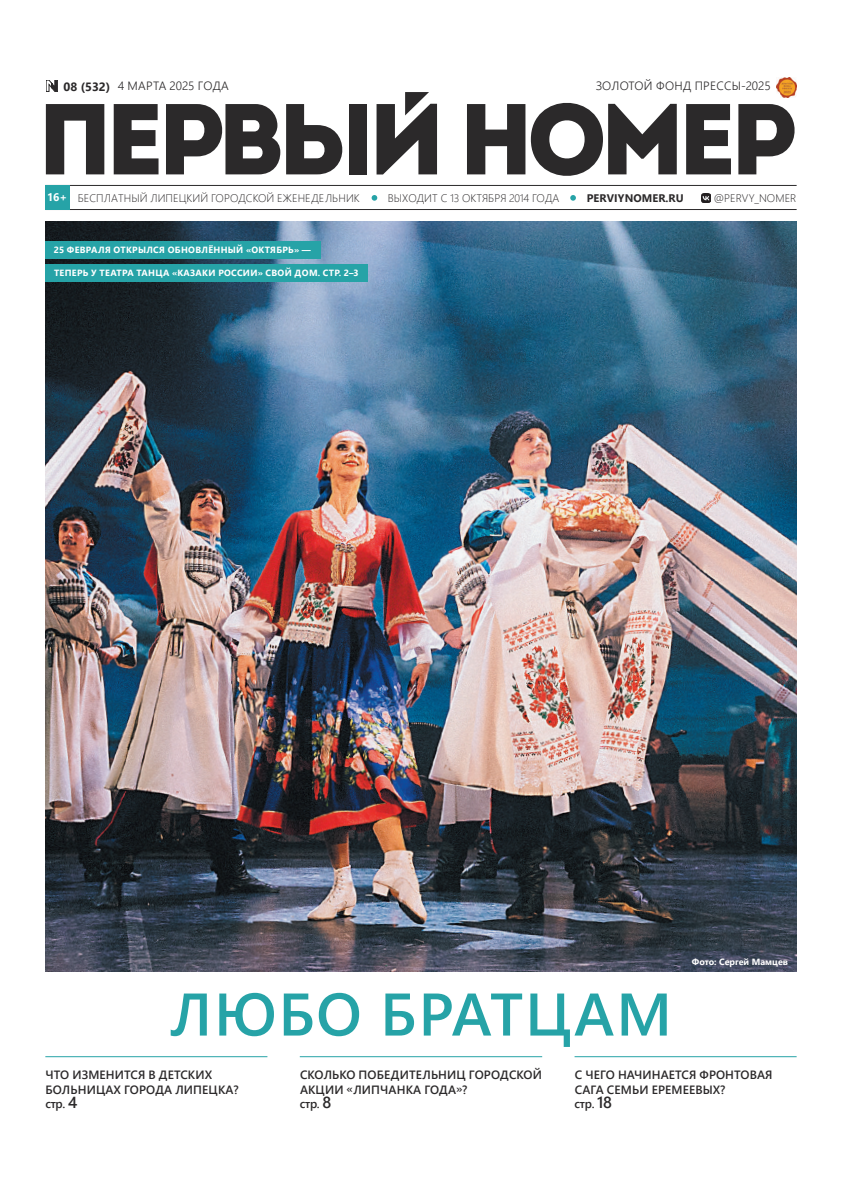
<style>
.page{position:relative;width:842px;height:1191px;background:#fff}
.page>*{position:absolute;margin:0;border:0;box-sizing:border-box;transform-origin:0 0}
.t1{font:600 60px "Segoe UI";letter-spacing:.035em;color:#26a3a7}
.t2{font:600 12px/14.2px "Segoe UI";letter-spacing:.01em;color:#2b292a}
.t3{font:300 12px "Segoe UI";letter-spacing:.02em;color:#2b292a}
.t4{font:300 11px "Segoe UI";letter-spacing:.01em;color:#2b292a}
.t5{font:700 11px "Segoe UI";letter-spacing:.01em;color:#2b292a}
.t6{font:700 11px "Segoe UI";color:#fff}
.t7{font:700 9px "Segoe UI";letter-spacing:.035em;color:#fff}
.t8{font:700 9px "Segoe UI";color:#fff}
.s1{font-weight:700}
.s2{font-size:16px}
</style>
<div class="page">
<img style="left:45px;top:221px;width:752px;height:750px">
<svg style="left:46px;top:80px;width:12px;height:12px"></svg>
<svg style="left:372px;top:195px;width:5px;height:6px"></svg>
<svg style="left:570px;top:195px;width:6px;height:6px"></svg>
<hr style="left:45px;top:185px;width:752px;height:1px;background:#2b292a">
<svg style="left:702px;top:193px;width:9px;height:9px"></svg>
<div style="left:45px;top:242px;width:276px;height:17px;background:#26a3a7"></div>
<div style="left:45px;top:265px;width:322px;height:17px;background:#26a3a7"></div>
<hr style="left:45px;top:209px;width:752px;height:1px;background:#2b292a">
<div style="left:45px;top:185px;width:25px;height:24px;background:#26a3a7"></div>
<hr style="left:45px;top:1056px;width:222px;height:1px;background:#26a3a7">
<hr style="left:300px;top:1056px;width:242px;height:1px;background:#26a3a7">
<hr style="left:574px;top:1056px;width:223px;height:1px;background:#26a3a7">
<img style="left:777px;top:78px;width:20px;height:19px">
<svg style="left:46px;top:104px;width:58px;height:70px"></svg>
<svg style="left:114px;top:104px;width:45px;height:70px"></svg>
<svg style="left:166px;top:104px;width:114px;height:70px"></svg>
<svg style="left:286px;top:104px;width:57px;height:70px"></svg>
<div style="left:349px;top:104px;width:18px;height:70px;background:#2b292a"></div>
<svg style="left:467px;top:104px;width:58px;height:70px"></svg>
<svg style="left:531px;top:102px;width:146px;height:74px"></svg>
<svg style="left:686px;top:104px;width:45px;height:70px"></svg>
<svg style="left:738px;top:104px;width:57px;height:70px"></svg>
<svg style="left:377px;top:92px;width:60px;height:82px"></svg>
<p class="t3" style="left:64px;top:75px;width:167px"><span class="s1">08 (532)</span> 4 МАРТА 2025 ГОДА</p>
<p class="t3" style="left:596px;top:75px;width:176px">ЗОЛОТОЙ ФОНД ПРЕССЫ-2025</p>
<p class="t6" style="left:47px;top:187px;width:21px">16+</p>
<p class="t4" style="left:78px;top:188px;width:283px">БЕСПЛАТНЫЙ ЛИПЕЦКИЙ ГОРОДСКОЙ ЕЖЕНЕДЕЛЬНИК</p>
<p class="t7" style="left:54px;top:242px;width:258px">25 ФЕВРАЛЯ ОТКРЫЛСЯ ОБНОВЛЁННЫЙ «ОКТЯБРЬ» —</p>
<p class="t7" style="left:54px;top:265px;width:306px">ТЕПЕРЬ У ТЕАТРА ТАНЦА «КАЗАКИ РОССИИ» СВОЙ ДОМ. СТР. 2–3</p>
<p class="t4" style="left:388px;top:188px;width:173px">ВЫХОДИТ С 13 ОКТЯБРЯ 2014 ГОДА</p>
<p class="t5" style="left:587px;top:188px;width:99px">PERVIYNOMER.RU</p>
<p class="t4" style="left:714px;top:188px;width:84px">@PERVY_NOMER</p>
<p class="t8" style="left:692px;top:953px;width:98px">Фото: Сергей Мамцев</p>
<h1 class="t1" style="left:170px;top:957px;width:503px">ЛЮБО БРАТЦАМ</h1>
<p class="t2" style="left:300px;top:1067px;width:244px">СКОЛЬКО ПОБЕДИТЕЛЬНИЦ ГОРОДСКОЙ<br>АКЦИИ «ЛИПЧАНКА ГОДА»?<br>стр. <span class="s2">8</span></p>
<p class="t2" style="left:45px;top:1067px;width:195px">ЧТО ИЗМЕНИТСЯ В ДЕТСКИХ<br>БОЛЬНИЦАХ ГОРОДА ЛИПЕЦКА? стр. <span class="s2">4</span></p>
<p class="t2" style="left:574px;top:1067px;width:200px">С ЧЕГО НАЧИНАЕТСЯ ФРОНТОВАЯ<br>САГА СЕМЬИ ЕРЕМЕЕВЫХ?<br>стр. <span class="s2">18</span></p>
</div>
